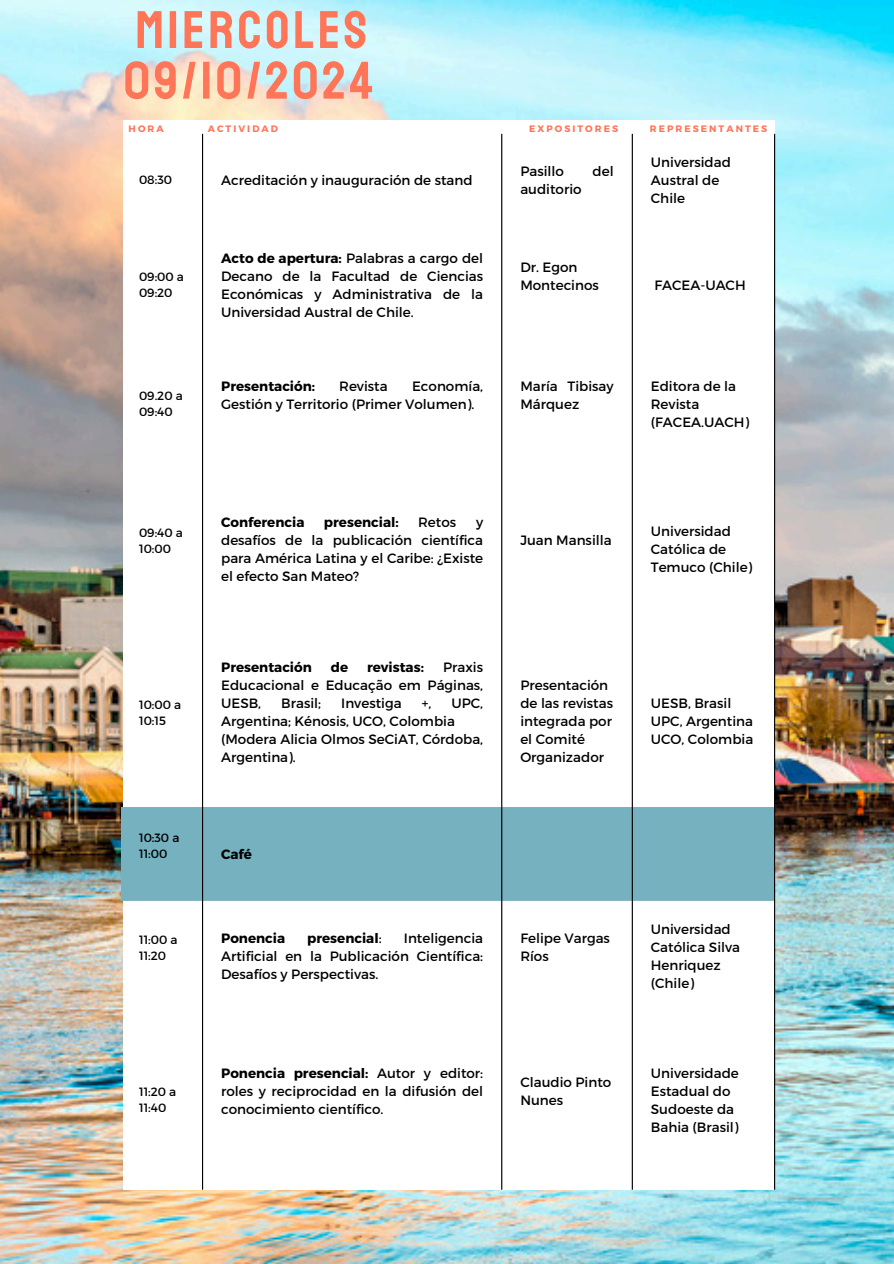
<style>
.page{position:relative;width:894px;height:1264px;background:#fff}
.page>*{position:absolute;margin:0;border:0;box-sizing:border-box;transform-origin:0 0}
.t1{font:52.95px/50.7px "Staatliches";letter-spacing:.07em;color:#ff7558}
.t2{font:13.5px/18px "Montserrat";color:#000}
.t3{font:700 13.5px "Montserrat";color:#000}
.t4{font:12px/16px "Montserrat";color:#000}
.t5{font:700 9.3px "Montserrat";letter-spacing:.22em;color:#ff7558}
.s1{font-weight:700}
.s2{font-weight:400}
</style>
<div class="page">
<img style="left:1px;top:0;width:892px;height:1263px">
<div style="left:124px;top:120px;width:650px;height:1069px;background:#fff"></div>
<svg style="left:203px;top:634px;width:428px;height:555px"></svg>
<div style="left:121px;top:807px;width:652px;height:93px;background:#76b1bf"></div>
<hr style="left:202px;top:134px;width:1px;height:1055px;background:#000">
<hr style="left:501px;top:134px;width:1px;height:1055px;background:#000">
<hr style="left:631px;top:134px;width:1px;height:1055px;background:#000">
<hr style="left:773px;top:134px;width:2px;height:1055px;background:#000">
<p class="t1" style="left:124px;top:5px;width:251px">MIERCOLES<br>09/10/2024</p>
<p class="t5" style="left:128px;top:122px;width:37px">HORA</p>
<p class="t5" style="left:208px;top:122px;width:72px">ACTIVIDAD</p>
<p class="t4" style="left:139px;top:171px;width:35px">08:30</p>
<p class="t2" style="left:221px;top:170px;width:253px">Acreditación y inauguración de stand</p>
<h1 class="t5" style="left:529px;top:122px;width:90px">EXPOSITORES</h1>
<p class="t2" style="left:520px;top:161px;width:45px">Pasillo</p>
<p class="t2" style="left:592px;top:161px;width:23px">del</p>
<p class="t2" style="left:520px;top:179px;width:63px">auditorio</p>
<p class="t4" style="left:139px;top:268px;width:46px">09:00 a<br>09:20</p>
<p class="t2" style="left:221px;top:249px;width:263px;text-align:justify"><span class="s1">Acto de apertura:</span> Palabras a cargo del Decano de la Facultad de Ciencias Económicas y Administrativa de la Universidad Austral de Chile.</p>
<p class="t2" style="left:520px;top:258px;width:80px">Dr. Egon<br>Montecinos</p>
<p class="t5" style="left:649px;top:122px;width:119px">REPRESENTANTES</p>
<p class="t2" style="left:650px;top:152px;width:81px">Universidad<br>Austral de<br>Chile</p>
<p class="t2" style="left:654px;top:276px;width:93px">FACEA-UACH</p>
<p class="t4" style="left:139px;top:387px;width:45px">09.20 a<br>09:40</p>
<p class="t4" style="left:139px;top:524px;width:45px">09:40 a<br>10:00</p>
<p class="t4" style="left:139px;top:696px;width:44px">10:00 a<br>10:15</p>
<p class="t4" style="left:139px;top:829px;width:42px">10:30 a<br>11:00</p>
<p class="t3" style="left:221px;top:378px;width:95px">Presentación:</p>
<p class="t2" style="left:339px;top:377px;width:50px">Revista</p>
<p class="t2" style="left:221px;top:377px;width:263px;text-indent:191px">Economía,<br>Gestión y Territorio (Primer Volumen).</p>
<p class="t2" style="left:520px;top:377px;width:95px">María Tibisay<br>Márquez</p>
<p class="t2" style="left:650px;top:377px;width:100px">Editora de la<br>Revista (FACEA.UACH)</p>
<p class="t3" style="left:221px;top:513px;width:85px">Conferencia</p>
<p class="t3" style="left:324px;top:513px;width:76px">presencial:</p>
<p class="t2" style="left:418px;top:512px;width:39px">Retos</p>
<p class="t2" style="left:221px;top:512px;width:263px;text-align:justify;text-indent:255px">y desafíos de la publicación científica para América Latina y el Caribe: ¿Existe el efecto San Mateo?</p>
<p class="t3" style="left:221px;top:658px;width:92px">Presentación</p>
<p class="t3" style="left:330px;top:658px;width:19px">de</p>
<p class="t3" style="left:367px;top:658px;width:58px">revistas:</p>
<p class="t2" style="left:221px;top:657px;width:263px;text-align:justify;text-indent:222px">Praxis Educacional e Educação em Páginas, UESB,</p>
<p class="t2" style="left:281px;top:693px;width:41px">Brasil;</p>
<p class="t2" style="left:341px;top:693px;width:62px">Investiga</p>
<p class="t2" style="left:421px;top:693px;width:11px">+,</p>
<p class="t2" style="left:221px;top:693px;width:263px;text-indent:230px">UPC,<br>Argentina; Kénosis, UCO, Colombia</p>
<p class="t2" style="left:221px;top:729px;width:263px">(Modera Alicia Olmos SeCiAT, Córdoba,<br>Argentina).</p>
<p class="t3" style="left:221px;top:845px;width:32px">Café</p>
<p class="t2" style="left:520px;top:530px;width:93px">Juan Mansilla</p>
<p class="t2" style="left:650px;top:521px;width:103px">Universidad<br>Católica de<br>Temuco (Chile)</p>
<p class="t2" style="left:520px;top:675px;width:94px">Presentación de las revistas integrada por el Comité<br>Organizador</p>
<p class="t2" style="left:650px;top:693px;width:82px">UESB, Brasil</p>
<p class="t2" style="left:650px;top:711px;width:104px">UPC, Argentina</p>
<p class="t2" style="left:650px;top:729px;width:104px">UCO, Colombia</p>
<p class="t2" style="left:221px;top:928px;width:263px;text-align:justify;text-indent:183px">Inteligencia Artificial en la Publicación Científica:<br>Desafíos y Perspectivas.</p>
<p class="t2" style="left:520px;top:928px;width:91px">Felipe Vargas<br>Ríos</p>
<p class="t2" style="left:650px;top:919px;width:91px">Universidad<br>Católica Silva<br>Henriquez (Chile)</p>
<p class="t4" style="left:139px;top:930px;width:40px">11:00 a<br>11:20</p>
<p class="t3" style="left:221px;top:929px;width:65px">Ponencia</p>
<p class="t3" style="left:307px;top:929px;width:76px">presencial<span class="s2">:</span></p>
<p class="t4" style="left:139px;top:1083px;width:39px">11:20 a<br>11:40</p>
<p class="t2" style="left:221px;top:1063px;width:263px;text-align:justify"><span class="s1">Ponencia presencial:</span> Autor y editor: roles y reciprocidad en la difusión del conocimiento científico.</p>
<p class="t2" style="left:520px;top:1072px;width:92px">Claudio Pinto<br>Nunes</p>
<p class="t2" style="left:650px;top:1063px;width:89px">Universidade<br>Estadual do<br>Sudoeste da<br>Bahia (Brasil)</p>
</div>
